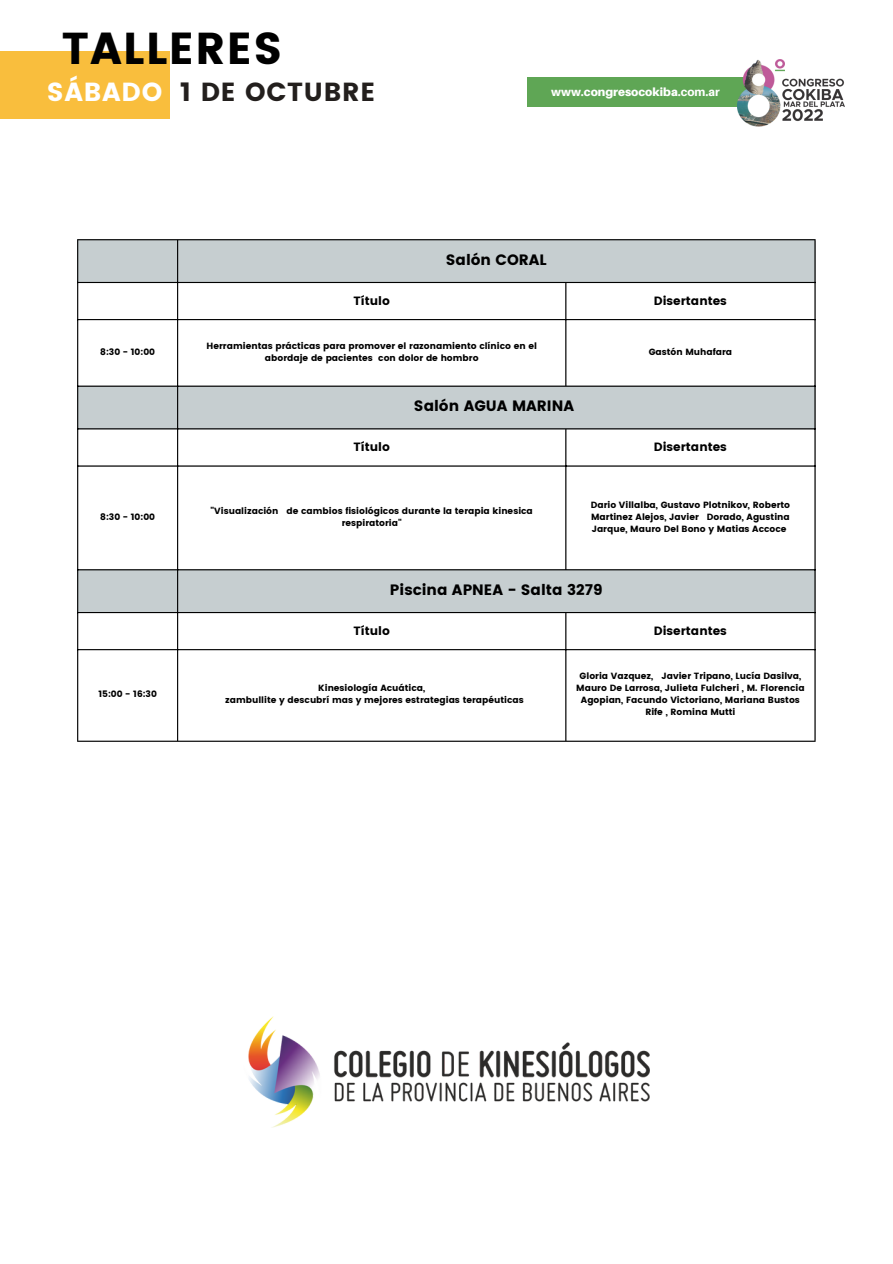
<style>
.page{position:relative;width:893px;height:1264px;background:#fff}
.page>*{position:absolute;margin:0;border:0;box-sizing:border-box;transform-origin:0 0}
.t1{font:44.55px "Poppins";letter-spacing:.03em;color:#000}
.t2{font:26.1px "Poppins";letter-spacing:.03em;color:#231f1d}
.t3{font:15px "Poppins";color:#000}
.t4{font:12px "Poppins";color:#000}
.t5{font:900 11.7px "Aileron";color:#fff}
.t6{font:9px/12px "Poppins";color:#000;text-align:center}
.s1{color:#fff}
.s2{font-weight:800}
</style>
<div class="page">
<div style="left:0;top:51px;width:170px;height:67px;background:#f9be3d"></div>
<img style="left:784px;top:78px;width:60px;height:43px">
<div style="left:527px;top:77px;width:219px;height:30px;background:#5fa655"></div>
<img style="left:737px;top:60px;width:47px;height:67px">
<svg style="left:78px;top:240px;width:736px;height:372px"></svg>
<hr style="left:77px;top:240px;width:1px;height:500px;background:#000">
<hr style="left:177px;top:240px;width:1px;height:500px;background:#000">
<hr style="left:565px;top:283px;width:1px;height:102px;background:#000">
<hr style="left:565px;top:429px;width:1px;height:140px;background:#000">
<hr style="left:565px;top:613px;width:1px;height:127px;background:#000">
<hr style="left:814px;top:240px;width:1px;height:500px;background:#000">
<hr style="left:77px;top:239px;width:738px;height:1px;background:#000">
<hr style="left:77px;top:282px;width:738px;height:1px;background:#000">
<hr style="left:77px;top:319px;width:738px;height:1px;background:#000">
<hr style="left:77px;top:385px;width:738px;height:2px;background:#000">
<hr style="left:77px;top:428px;width:738px;height:1px;background:#000">
<hr style="left:77px;top:465px;width:738px;height:1px;background:#000">
<hr style="left:77px;top:569px;width:738px;height:1px;background:#000">
<hr style="left:77px;top:612px;width:738px;height:1px;background:#000">
<hr style="left:77px;top:649px;width:738px;height:1px;background:#000">
<hr style="left:77px;top:740px;width:738px;height:1px;background:#000">
<img style="left:248px;top:1016px;width:401px;height:111px">
<h1 class="t1" style="left:62px;top:22px;width:222px">TALLERES</h1>
<h2 class="t2" style="left:47px;top:77px;width:330px"><span class="s1">SÁBADO</span> 1 DE OCTUBRE</h2>
<p class="t5" style="left:551px;top:85px;width:170px"><span class="s2">www.</span>congresocokiba<span class="s2">.com.ar</span></p>
<h3 class="t3" style="left:446px;top:251px;width:102px">Salón CORAL</h3>
<h3 class="t4" style="left:353px;top:293px;width:38px">Título</h3>
<h3 class="t4" style="left:654px;top:293px;width:74px">Disertantes</h3>
<p class="t6" style="left:100px;top:346px;width:56px">8:30 - 10:00</p>
<p class="t6" style="left:206px;top:340px;width:332px">Herramientas prácticas para promover el razonamiento clínico en el abordaje de pacientes con dolor de hombro</p>
<p class="t6" style="left:648px;top:346px;width:85px">Gastón Muhafara</p>
<h3 class="t3" style="left:414px;top:397px;width:162px">Salón AGUA MARINA</h3>
<h3 class="t4" style="left:353px;top:440px;width:38px">Título</h3>
<h3 class="t4" style="left:654px;top:440px;width:74px">Disertantes</h3>
<p class="t6" style="left:100px;top:510px;width:56px">8:30 - 10:00</p>
<p class="t6" style="left:210px;top:504px;width:324px">"Visualización de cambios fisiológicos durante la terapia kinesica respiratoria"</p>
<p class="t6" style="left:590px;top:498px;width:201px;text-align:justify">Dario Villalba, Gustavo Plotnikov, Roberto Martinez Alejos, Javier Dorado, Agustina Jarque, Mauro Del Bono y Matias Accoce</p>
<h3 class="t3" style="left:390px;top:581px;width:214px">Piscina APNEA - Salta 3279</h3>
<h3 class="t4" style="left:353px;top:623px;width:38px">Título</h3>
<h3 class="t4" style="left:654px;top:623px;width:74px">Disertantes</h3>
<p class="t6" style="left:98px;top:688px;width:60px">15:00 - 16:30</p>
<p class="t6" style="left:225px;top:682px;width:300px">Kinesiología Acuática,<br>zambullite y descubrí mas y mejores estrategias terapéuticas</p>
<p class="t6" style="left:576px;top:670px;width:230px">Gloria Vazquez, Javier Tripano, Lucía Dasilva, Mauro De Larrosa, Julieta Fulcheri , M. Florencia Agopian, Facundo Victoriano, Mariana Bustos Rife , Romina Mutti</p>
</div>
